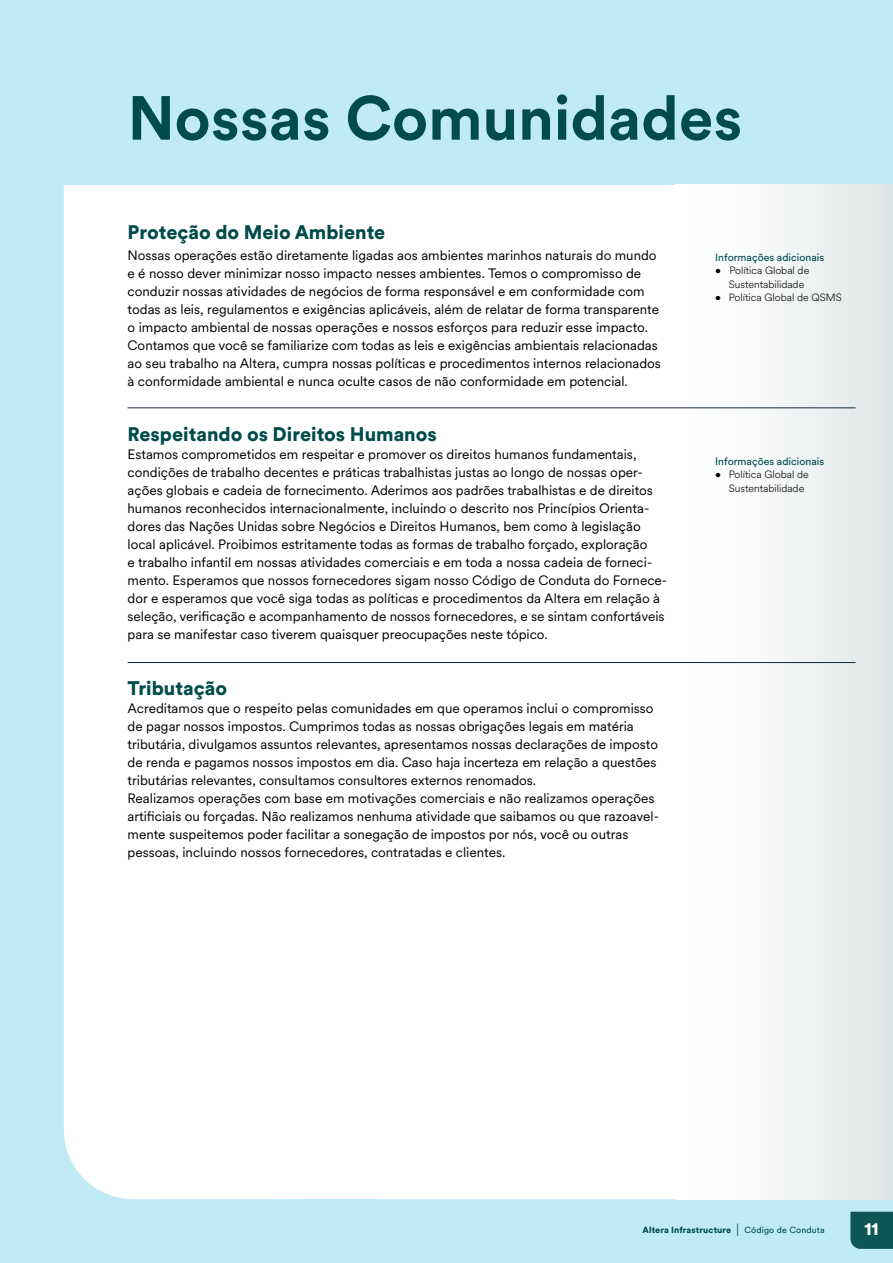
<style>
.page{position:relative;width:893px;height:1263px;background:#c0eaf4}
.page>*{position:absolute;margin:0;border:0;box-sizing:border-box;transform-origin:0 0}
.t1{font:700 61.5px "Circular XX";color:#004b4b}
.t2{font:900 19.5px "Circular XX";color:#004b4b}
.t3{font:900 18px "Circular XX";color:#fff}
.t4{font:13.5px/18px "Circular XX";color:#000}
.t5{font:300 10.5px/13.5px "Circular XX";color:#000}
.t6{font:10.5px "Circular XX";color:#004b4b}
.t7{font:900 8.85px "Circular XX";letter-spacing:.015em;color:#004b4b}
.s1{font-weight:100;font-size:17.7px}
.s2{font-weight:400}
</style>
<div class="page">
<div style="left:64px;top:185px;width:611px;height:1014px;background:#fff"></div>
<div style="left:675px;top:185px;width:218px;height:1014px;background:linear-gradient(to right,#fff,#e0e7e7)"></div>
<hr style="left:128px;top:408px;width:727px;height:1px;background:#14283c">
<hr style="left:128px;top:662px;width:727px;height:1px;background:#14283c">
<div style="left:850px;top:1212px;width:43px;height:37px;background:#0f5656"></div>
<h1 class="t1" style="left:128px;top:76px;width:616px">Nossas Comunidades</h1>
<h2 class="t2" style="left:128px;top:218px;width:259px">Proteção do Meio Ambiente</h2>
<p class="t4" style="left:128px;top:246px;width:535px">Nossas operações estão diretamente ligadas aos ambientes marinhos naturais do mundo e é nosso dever minimizar nosso impacto nesses ambientes. Temos o compromisso de conduzir nossas atividades de negócios de forma responsável e em conformidade com todas as leis, regulamentos e exigências aplicáveis, além de relatar de forma transparente o impacto ambiental de nossas operações e nossos esforços para reduzir esse impacto.<br>Contamos que você se familiarize com todas as leis e exigências ambientais relacionadas ao seu trabalho na Altera, cumpra nossas políticas e procedimentos internos relacionados à conformidade ambiental e nunca oculte casos de não conformidade em potencial.</p>
<h2 class="t2" style="left:128px;top:421px;width:311px">Respeitando os Direitos Humanos</h2>
<p class="t4" style="left:128px;top:445px;width:541px">Estamos comprometidos em respeitar e promover os direitos humanos fundamentais, condições de trabalho decentes e práticas trabalhistas justas ao longo de nossas oper&shy;ações globais e cadeia de fornecimento. Aderimos aos padrões trabalhistas e de direitos humanos reconhecidos internacionalmente, incluindo o descrito nos Princípios Orienta&shy;dores das Nações Unidas sobre Negócios e Direitos Humanos, bem como à legislação local aplicável. Proibimos estritamente todas as formas de trabalho forçado, exploração<br>e trabalho infantil em nossas atividades comerciais e em toda a nossa cadeia de forneci&shy;mento. Esperamos que nossos fornecedores sigam nosso Código de Conduta do Fornece&shy;dor e esperamos que você siga todas as políticas e procedimentos da Altera em relação à seleção, verificação e acompanhamento de nossos fornecedores, e se sintam confortáveis para se manifestar caso tiverem quaisquer preocupações neste tópico.</p>
<h2 class="t2" style="left:128px;top:674px;width:101px">Tributação</h2>
<p class="t4" style="left:128px;top:699px;width:533px">Acreditamos que o respeito pelas comunidades em que operamos inclui o compromisso de pagar nossos impostos. Cumprimos todas as nossas obrigações legais em matéria tributária, divulgamos assuntos relevantes, apresentamos nossas declarações de imposto de renda e pagamos nossos impostos em dia. Caso haja incerteza em relação a questões tributárias relevantes, consultamos consultores externos renomados.<br>Realizamos operações com base em motivações comerciais e não realizamos operações artificiais ou forçadas. Não realizamos nenhuma atividade que saibamos ou que razoavel&shy;mente suspeitemos poder facilitar a sonegação de impostos por nós, você ou outras pessoas, incluindo nossos fornecedores, contratadas e clientes.</p>
<p class="t6" style="left:715px;top:250px;width:111px">Informações adicionais</p>
<p class="t5" style="left:729px;top:264px;width:82px;text-indent:-14px">• Política Global de<br>Sustentabilidade</p>
<p class="t5" style="left:715px;top:291px;width:128px">• Política Global de QSMS</p>
<p class="t6" style="left:715px;top:454px;width:111px">Informações adicionais</p>
<p class="t5" style="left:729px;top:467px;width:81px;text-indent:-14px">• Política Global de<br>Sustentabilidade</p>
<p class="t7" style="left:642px;top:1223px;width:184px">Altera Infrastructure <span class="s1">I</span> <span class="s2">Código de Conduta</span></p>
<h3 class="t3" style="left:864px;top:1216px;width:16px">11</h3>
</div>
